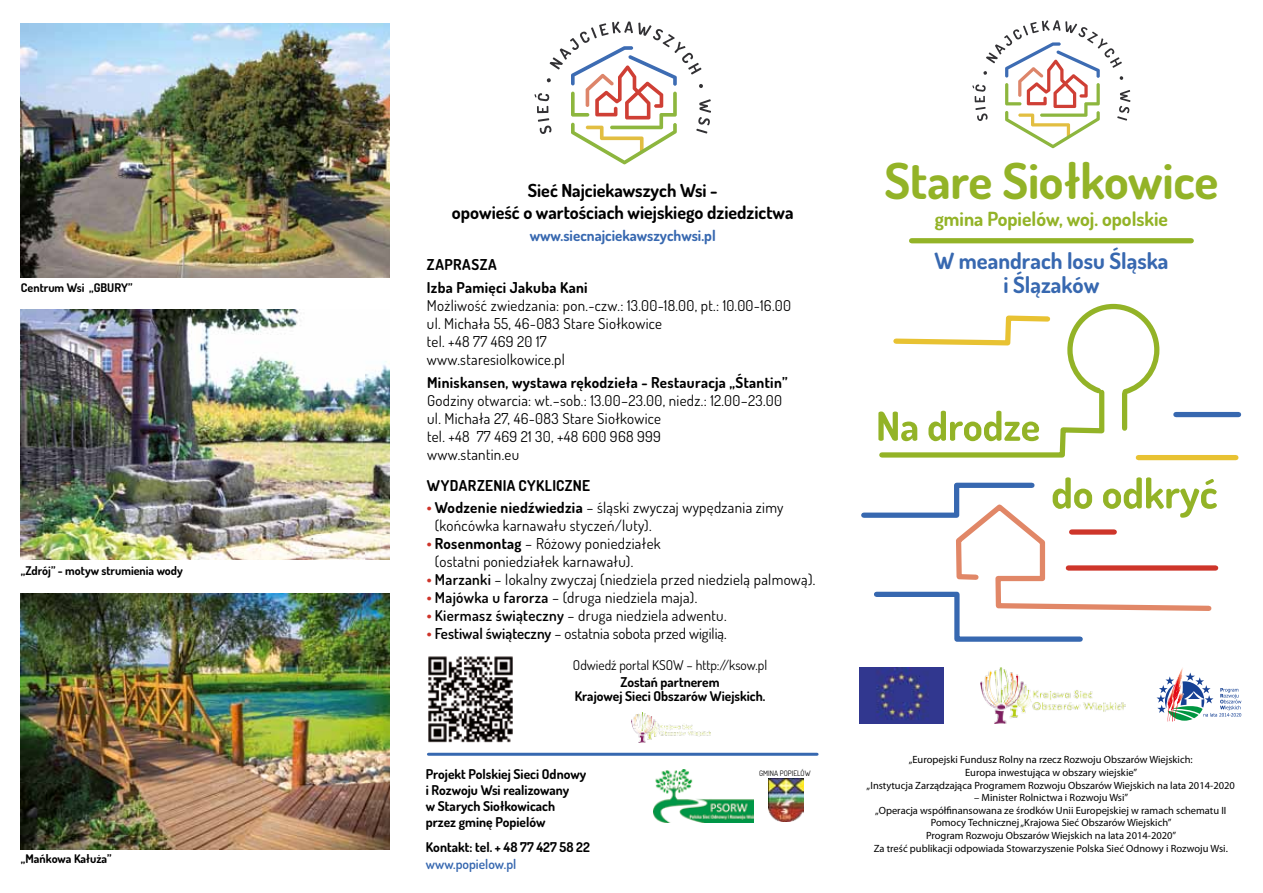
<style>
.page{position:relative;width:1263px;height:893px;background:#fff}
.page>*{position:absolute;margin:0;border:0;box-sizing:border-box;transform-origin:0 0}
.t1{font:700 49.5px "Dosis";letter-spacing:-.005em;color:#93b327}
.t2{font:700 22.5px "Dosis";color:#3768b0}
.t3{font:700 19.5px "Dosis";color:#93b327}
.t4{font:700 18px/21.6px "Dosis";color:#000;text-align:center}
.t5{font:15px/18px "Dosis";letter-spacing:.02em;color:#000}
.t6{font:700 15px "Dosis";letter-spacing:.02em;color:#000}
.t7{font:15px "Dosis";color:#000}
.t8{font:700 15px "Dosis";color:#3768b0}
.t9{font:700 15px "Dosis";letter-spacing:.04em;color:#000}
.t10{font:700 13.5px/16.2px "Dosis";color:#000}
.t11{font:13.5px "Dosis";color:#000}
.t12{font:600 13.5px "Dosis";color:#3768b0}
.t13{font:700 12px "Dosis";color:#000}
.t14{font:10.5px/12.6px "Myriad Pro";color:#000;text-align:center}
.t15{font:7.5px "Dosis";color:#000}
.s1{font-weight:700;color:#ce352a}
.s2{font-weight:700}
.s3{font-weight:600}
</style>
<div class="page">
<img style="left:981px;top:667px;width:144px;height:56px">
<svg style="left:1156px;top:667px;width:85px;height:54px"></svg>
<img style="left:860px;top:667px;width:83px;height:56px">
<div style="left:1176px;top:412px;width:62px;height:5px;background:#3768b0"></div>
<svg style="left:879px;top:303px;width:281px;height:157px"></svg>
<div style="left:1122px;top:394px;width:5px;height:34px;background:#93b327"></div>
<div style="left:1138px;top:455px;width:98px;height:5px;background:#e8c232"></div>
<svg style="left:878px;top:411px;width:161px;height:30px"></svg>
<div style="left:911px;top:238px;width:280px;height:5px;background:#93b327"></div>
<svg style="left:534px;top:21px;width:177px;height:143px"></svg>
<hr style="left:428px;top:753px;width:389px;height:3px;background:#3768b0">
<img style="left:653px;top:769px;width:100px;height:54px">
<svg style="left:861px;top:477px;width:356px;height:165px"></svg>
<svg style="left:972px;top:20px;width:158px;height:128px"></svg>
<img style="left:21px;top:593px;width:368px;height:256px">
<img style="left:21px;top:309px;width:368px;height:251px">
<img style="left:21px;top:24px;width:368px;height:254px">
<img style="left:769px;top:779px;width:35px;height:43px">
<img style="left:428px;top:656px;width:85px;height:87px">
<img style="left:631px;top:712px;width:79px;height:31px">
<p class="t13" style="left:21px;top:280px;width:113px">Centrum Wsi „GBURY”</p>
<p class="t13" style="left:21px;top:562px;width:163px">„Zdrój” - motyw strumienia wody</p>
<p class="t13" style="left:21px;top:851px;width:92px">„Mańkowa Kałuża”</p>
<p class="t4" style="left:452px;top:179px;width:343px">Sieć Najciekawszych Wsi -<br>opowieść o wartościach wiejskiego dziedzictwa</p>
<p class="t8" style="left:530px;top:226px;width:187px">www.siecnajciekawszychwsi.pl</p>
<p class="t9" style="left:427px;top:255px;width:71px">ZAPRASZA</p>
<p class="t6" style="left:427px;top:278px;width:162px">Izba Pamięci Jakuba Kani</p>
<p class="t5" style="left:427px;top:296px;width:366px">Możliwość zwiedzania: pon.-czw.: 13.00-18.00, pt.: 10.00-16.00 ul. Michała 55, 46-083 Stare Siołkowice<br>tel. +48 77 469 20 17<br>www.staresiolkowice.pl</p>
<p class="t6" style="left:427px;top:373px;width:362px">Miniskansen, wystawa rękodzieła - Restauracja „Śtantin”</p>
<p class="t5" style="left:427px;top:391px;width:357px">Godziny otwarcia: wt.–sob.: 13.00–23.00, niedz.: 12.00–23.00 ul. Michała 27, 46-083 Stare Siołkowice<br>tel. +48 77 469 21 30, +48 600 968 999<br>www.stantin.eu</p>
<p class="t6" style="left:427px;top:475px;width:165px">WYDARZENIA CYKLICZNE</p>
<p class="t5" style="left:435px;top:498px;width:350px;text-indent:-8px"><span class="s1">•</span> <span class="s2">Wodzenie niedźwiedzia</span> – śląski zwyczaj wypędzania zimy (końcówka karnawału styczeń/luty).</p>
<p class="t5" style="left:435px;top:534px;width:227px;text-indent:-8px"><span class="s1">•</span> <span class="s2">Rosenmontag</span> – Różowy poniedziałek (ostatni poniedziałek karnawału).</p>
<p class="t5" style="left:427px;top:570px;width:390px"><span class="s1">•</span> <span class="s3">Marzanki</span> – lokalny zwyczaj (niedziela przed niedzielą palmową).</p>
<p class="t5" style="left:427px;top:588px;width:272px"><span class="s1">•</span> <span class="s3">Majówka u farorza</span> – (druga niedziela maja).</p>
<p class="t5" style="left:427px;top:606px;width:301px"><span class="s1">•</span> <span class="s3">Kiermasz świąteczny</span> – druga niedziela adwentu.</p>
<p class="t7" style="left:427px;top:624px;width:301px"><span class="s1">•</span> <span class="s3">Festiwal świąteczny</span> – ostatnia sobota przed wigilią.</p>
<p class="t11" style="left:573px;top:656px;width:196px">Odwiedź portal KSOW – http://ksow.pl</p>
<p class="t10" style="left:575px;top:675px;width:192px;line-height:13.5px;text-align:center">Zostań partnerem<br>Krajowej Sieci Obszarów Wiejskich.</p>
<p class="t10" style="left:426px;top:765px;width:162px">Projekt Polskiej Sieci Odnowy i Rozwoju Wsi realizowany<br>w Starych Siołkowicach przez gminę Popielów</p>
<p class="t10" style="left:426px;top:839px;width:166px">Kontakt: tel. + 48 77 427 58 22</p>
<p class="t12" style="left:426px;top:855px;width:92px">www.popielow.pl</p>
<p class="t15" style="left:759px;top:768px;width:53px">Gmina Popielów</p>
<h1 class="t1" style="left:884px;top:149px;width:335px">Stare Siołkowice</h1>
<h3 class="t3" style="left:935px;top:206px;width:235px">gmina Popielów, woj. opolskie</h3>
<h2 class="t2" style="left:934px;top:246px;width:235px">W meandrach losu Śląska</h2>
<h2 class="t2" style="left:1003px;top:270px;width:97px">i Ślązaków</h2>
<p class="t14" style="left:867px;top:753px;width:370px">„Europejski Fundusz Rolny na rzecz Rozwoju Obszarów Wiejskich:<br>Europa inwestująca w obszary wiejskie”<br>„Instytucja Zarządzająca Programem Rozwoju Obszarów Wiejskich na lata 2014-2020</p>
<p class="t14" style="left:874px;top:791px;width:356px">– Minister Rolnictwa i Rozwoju Wsi”<br>„Operacja współfinansowana ze środków Unii Europejskiej w ramach schematu II Pomocy Technicznej „Krajowa Sieć Obszarów Wiejskich”<br>Program Rozwoju Obszarów Wiejskich na lata 2014-2020”<br>Za treść publikacji odpowiada Stowarzyszenie Polska Sieć Odnowy i Rozwoju Wsi.</p>
</div>
